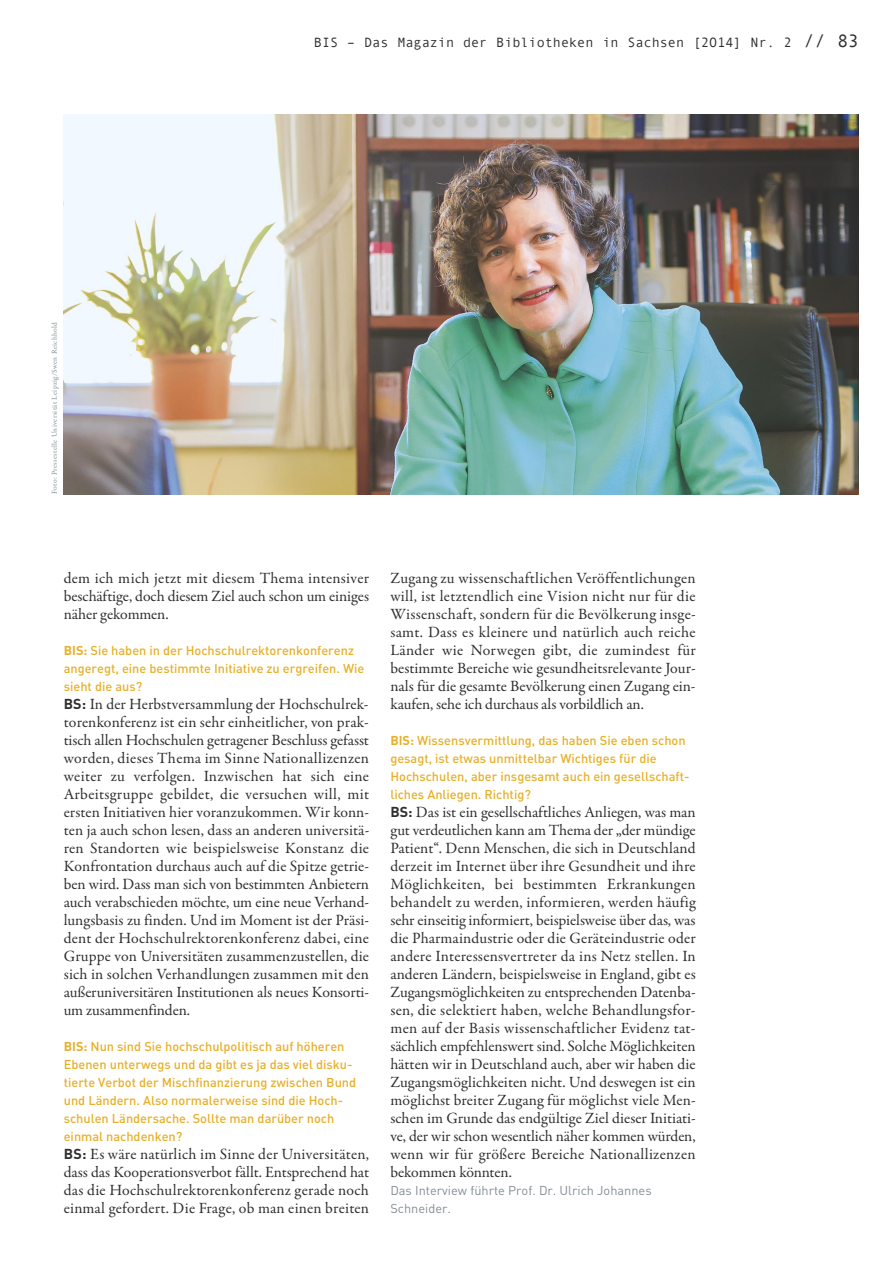
<style>
.page{position:relative;width:893px;height:1263px;background:#fff}
.page>*{position:absolute;margin:0;border:0;box-sizing:border-box;transform-origin:0 0}
.t1{font:15.75px/18px "Garamond Premr Pro";letter-spacing:-.005em;color:#2f2f2e;text-align:justify}
.t2{font:13.5px "Andale Mono";color:#2f2f2e}
.t3{font:500 12.75px/18px "DIN";color:#e7b028}
.t4{font:12.75px/18px "DIN";color:#828e93}
.t5{font:7.5px "Garamond Premr Pro";letter-spacing:.05em;color:#828e93}
.s1{font-size:18px}
.s2{font-weight:700}
.s3{font-family:"DIN";font-weight:700;font-size:14.25px}
</style>
<div class="page">
<img style="left:64px;top:115px;width:795px;height:380px">
<p class="t5" style="left:52px;top:494px;width:174px;rotate:-90deg">Foto: Pressestelle Universität Leipzig/Swen Reichhold</p>
<p class="t2" style="left:314px;top:34px;width:546px">BIS – Das Magazin der Bibliotheken in Sachsen [2O14] Nr. 2 <span class="s1">// 83</span></p>
<p class="t1" style="left:64px;top:570px;width:307px">dem ich mich jetzt mit diesem Thema intensiver beschäftige, doch diesem Ziel auch schon um einiges näher gekommen.</p>
<p class="t3" style="left:64px;top:642px;width:302px"><span class="s2">BIS:</span> Sie haben in der Hochschulrektorenkonferenz angeregt, eine bestimmte Initiative zu ergreifen. Wie sieht die aus?</p>
<p class="t1" style="left:64px;top:696px;width:307px"><span class="s3">BS:</span> In der Herbstversammlung der Hochschulrek&shy;torenkonferenz ist ein sehr einheitlicher, von prak&shy;tisch allen Hochschulen getragener Beschluss gefasst worden, dieses Thema im Sinne Nationallizenzen weiter zu verfolgen. Inzwischen hat sich eine Arbeitsgruppe gebildet, die versuchen will, mit ersten Initiativen hier voranzukommen. Wir konn&shy;ten ja auch schon lesen, dass an anderen universitä&shy;ren Standorten wie beispielsweise Konstanz die Konfrontation durchaus auch auf die Spitze getrie&shy;ben wird. Dass man sich von bestimmten Anbietern auch verabschieden möchte, um eine neue Verhand&shy;lungsbasis zu finden. Und im Moment ist der Präsi&shy;dent der Hochschulrektorenkonferenz dabei, eine Gruppe von Universitäten zusammenzustellen, die sich in solchen Verhandlungen zusammen mit den außeruniversitären Institutionen als neues Konsorti&shy;um zusammenfinden.</p>
<p class="t3" style="left:64px;top:1038px;width:294px"><span class="s2">BIS:</span> Nun sind Sie hochschulpolitisch auf höheren Ebenen unterwegs und da gibt es ja das viel disku&shy;tierte Verbot der Mischfinanzierung zwischen Bund und Ländern. Also normalerweise sind die Hoch&shy;schulen Ländersache. Sollte man darüber noch einmal nachdenken?</p>
<p class="t1" style="left:64px;top:1146px;width:307px"><span class="s3">BS:</span> Es wäre natürlich im Sinne der Universitäten, dass das Kooperationsverbot fällt. Entsprechend hat das die Hochschulrektorenkonferenz gerade noch einmal gefordert. Die Frage, ob man einen breiten</p>
<p class="t1" style="left:390px;top:570px;width:307px">Zugang zu wissenschaftlichen Veröffentlichungen will, ist letztendlich eine Vision nicht nur für die Wissenschaft, sondern für die Bevölkerung insge&shy;samt. Dass es kleinere und natürlich auch reiche Länder wie Norwegen gibt, die zumindest für bestimmte Bereiche wie gesundheitsrelevante Jour&shy;nals für die gesamte Bevölkerung einen Zugang ein&shy;kaufen, sehe ich durchaus als vorbildlich an.</p>
<p class="t3" style="left:390px;top:732px;width:301px"><span class="s2">BIS:</span> Wissensvermittlung, das haben Sie eben schon gesagt, ist etwas unmittelbar Wichtiges für die Hochschulen, aber insgesamt auch ein gesellschaft&shy;liches Anliegen. Richtig?</p>
<p class="t1" style="left:390px;top:804px;width:307px"><span class="s3">BS:</span> Das ist ein gesellschaftliches Anliegen, was man gut verdeutlichen kann am Thema der „der mündige Patient“. Denn Menschen, die sich in Deutschland derzeit im Internet über ihre Gesundheit und ihre Möglichkeiten, bei bestimmten Erkrankungen behandelt zu werden, informieren, werden häufig sehr einseitig informiert, beispielsweise über das, was die Pharmaindustrie oder die Geräteindustrie oder andere Interessensvertreter da ins Netz stellen. In anderen Ländern, beispielsweise in England, gibt es Zugangsmöglichkeiten zu entsprechenden Datenba&shy;sen, die selektiert haben, welche Behandlungsfor&shy;men auf der Basis wissenschaftlicher Evidenz tat&shy;sächlich empfehlenswert sind. Solche Möglichkeiten hätten wir in Deutschland auch, aber wir haben die Zugangsmöglichkeiten nicht. Und deswegen ist ein möglichst breiter Zugang für möglichst viele Men&shy;schen im Grunde das endgültige Ziel dieser Initiati&shy;ve, der wir schon wesentlich näher kommen würden, wenn wir für größere Bereiche Nationallizenzen bekommen könnten.</p>
<p class="t4" style="left:390px;top:1182px;width:263px">Das Interview führte Prof. Dr. Ulrich Johannes<br>Schneider.</p>
</div>
